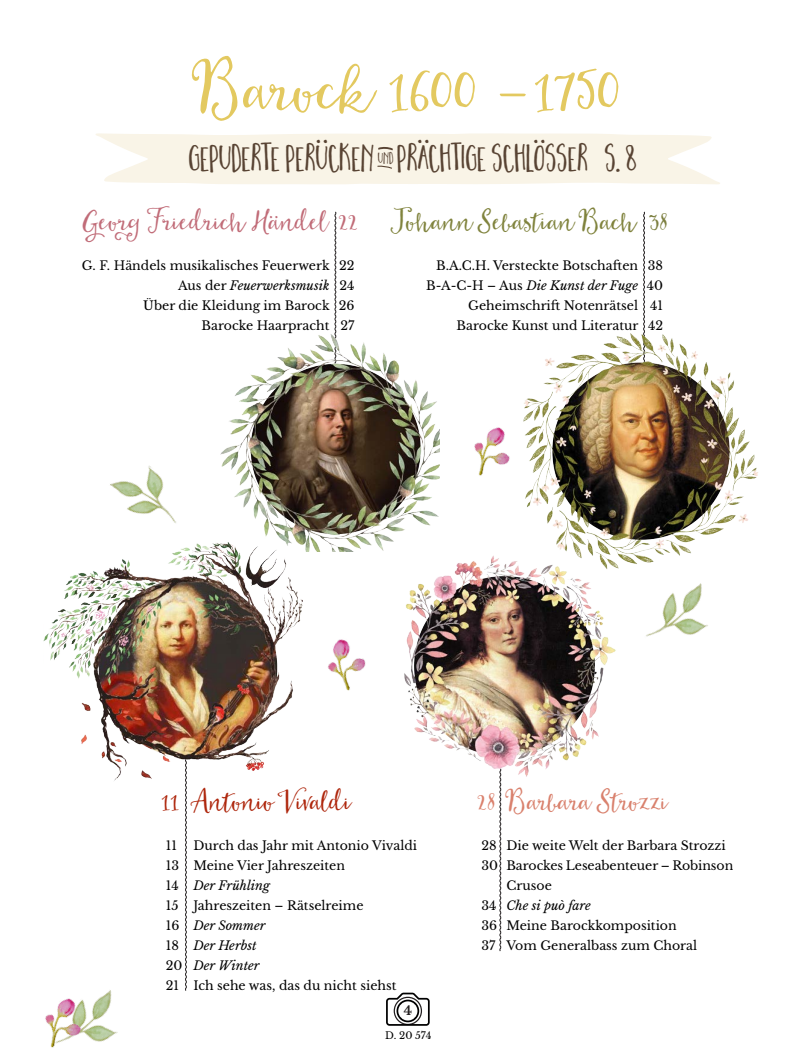
<style>
.page{position:relative;width:798px;height:1063px;background:#fff}
.page>*{position:absolute;margin:0;border:0;box-sizing:border-box;transform-origin:0 0}
.t1{font:90px "Sugarbush Regular Umlauts";color:#e3c960}
.t2{font:37.5px "Sugarbush Regular Umlauts";color:#c16c78}
.t3{font:37.5px "Sugarbush Regular Umlauts";color:#80833d}
.t4{font:37.5px "Sugarbush Regular Umlauts";color:#d9816d}
.t5{font:37.5px "Sugarbush Regular Umlauts";color:#ae260c}
.t6{font:35px "Heartstrings Regular Umlauts";color:#584333}
.t7{font:15px "Heartstrings Regular Umlauts";color:#584334}
.t8{font:12.5px/20px "Libre Baskerville";color:#000;text-align:right}
.t9{font:italic 12.5px "Libre Baskerville";color:#000}
.t10{font:700 12.5px "Libre Baskerville";color:#231f20}
.t11{font:10px "Libre Baskerville";color:#000}
.s1{font-style:italic}
.s2{color:#7d8041}
.s3{color:#da816d}
.s4{font-style:normal}
</style>
<div class="page">
<svg style="left:643px;top:211px;width:2px;height:112px"></svg>
<svg style="left:334px;top:211px;width:2px;height:115px"></svg>
<svg style="left:185px;top:795px;width:2px;height:196px"></svg>
<svg style="left:499px;top:797px;width:2px;height:154px"></svg>
<img style="left:44px;top:543px;width:258px;height:252px">
<img style="left:404px;top:555px;width:212px;height:242px">
<img style="left:212px;top:326px;width:227px;height:226px">
<img style="left:512px;top:323px;width:246px;height:257px">
<svg style="left:96px;top:133px;width:624px;height:51px;background:#f9f4e9"></svg>
<img style="left:110px;top:465px;width:66px;height:58px">
<img style="left:632px;top:574px;width:92px;height:63px">
<img style="left:328px;top:639px;width:38px;height:52px">
<img style="left:474px;top:422px;width:48px;height:61px">
<img style="left:94px;top:990px;width:24px;height:52px">
<img style="left:45px;top:998px;width:49px;height:50px">
<svg style="left:386px;top:993px;width:43px;height:33px"></svg>
<p class="t1" style="left:195px;top:44px;width:427px">Barock 1600 – 1750</p>
<p class="t6" style="left:189px;top:139px;width:449px">GEPUDERTE PERÜCKEN PRÄCHTIGE SCHLÖSSER S. 8</p>
<p class="t7" style="left:378px;top:150px;width:17px">UND</p>
<p class="t2" style="left:83px;top:203px;width:276px">Georg Friedrich Händel 22</p>
<p class="t8" style="left:82px;top:256px;width:274px">G. F. Händels musikalisches Feuerwerk 22<br>Aus der <span class="s1">Feuerwerksmusik</span> 24<br>Über die Kleidung im Barock 26<br>Barocke Haarpracht 27</p>
<p class="t3" style="left:391px;top:203px;width:278px">Johann Sebastian Bach <span class="s2">38</span></p>
<p class="t8" style="left:426px;top:256px;width:238px">B.A.C.H. Versteckte Botschaften 38<br>B-A-C-H – Aus <span class="s1">Die Kunst der Fuge</span> 40<br>Geheimschrift Notenrätsel 41<br>Barocke Kunst und Literatur 42</p>
<p class="t5" style="left:161px;top:783px;width:191px">11 Antonio Vivaldi</p>
<p class="t4" style="left:477px;top:783px;width:192px"><span class="s3">28</span> Barbara Strozzi</p>
<p class="t8" style="left:166px;top:836px;width:253px;text-align:left;text-indent:28px">Durch das Jahr mit Antonio Vivaldi<br>13 Meine Vier Jahreszeiten<br>14 <span class="s1">Der Frühling<br></span>15 Jahreszeiten – Rätselreime<br>16 <span class="s1">Der Sommer<br></span>18 <span class="s1">Der Herbst<br></span>20 <span class="s1">Der Winter<br></span>21 Ich sehe was, das du nicht siehst</p>
<p class="t8" style="left:481px;top:836px;width:246px">28 Die weite Welt der Barbara Strozzi</p>
<p class="t8" style="left:166px;top:836px;width:13px">11</p>
<p class="t8" style="left:481px;top:856px;width:253px">30 Barockes Leseabenteuer – Robinson</p>
<p class="t8" style="left:506px;top:876px;width:47px">Crusoe</p>
<p class="t9" style="left:481px;top:898px;width:111px"><span class="s4">34</span> Che si può fare</p>
<p class="t8" style="left:481px;top:916px;width:197px">36 Meine Barockkomposition</p>
<p class="t8" style="left:481px;top:936px;width:217px">37 Vom Generalbass zum Choral</p>
<p class="t10" style="left:403px;top:1003px;width:10px">4</p>
<p class="t11" style="left:385px;top:1029px;width:48px">D. 20 574</p>
</div>
